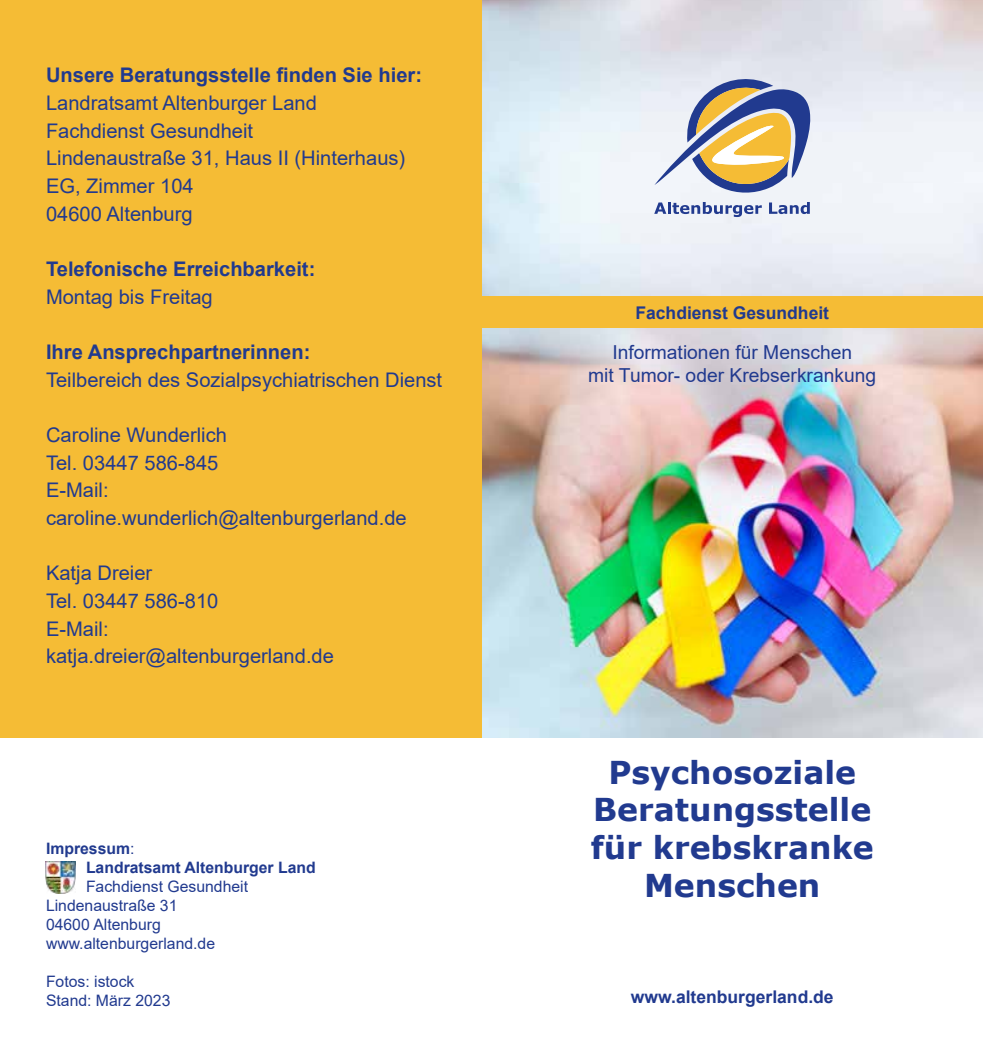
<style>
.page{position:relative;width:983px;height:1042px;background:#fff}
.page>*{position:absolute;margin:0;border:0;box-sizing:border-box;transform-origin:0 0}
.t1{font:700 31.5px/37.8px "Verdana";color:#213a8f;text-align:center}
.t2{font:20.12px/27.7px "Arial";color:#213a8f}
.t3{font:700 20.12px "Arial";color:#213a8f}
.t4{font:19.25px/23.1px "Arial";color:#213a8f;text-align:center}
.t5{font:700 17.5px "Arial";color:#213a8f}
.t6{font:15.75px/18.9px "Arial";color:#213a8f}
.t7{font:700 15.75px/18.9px "Arial";color:#213a8f}
.s1{font-weight:400}
</style>
<div class="page">
<img style="left:481px;top:0;width:501px;height:183px">
<img style="left:481px;top:183px;width:501px;height:554px">
<div style="left:0;top:0;width:481px;height:737px;background:#f5bc35"></div>
<svg style="left:654px;top:76px;width:158px;height:118px"></svg>
<svg style="left:654px;top:202px;width:107px;height:15px"></svg>
<svg style="left:768px;top:202px;width:41px;height:12px"></svg>
<div style="left:475px;top:296px;width:507px;height:32px;background:#f5bc35"></div>
<img style="left:46px;top:862px;width:30px;height:31px">
<p class="t3" style="left:46px;top:61px;width:377px">Unsere Beratungsstelle finden Sie hier:</p>
<p class="t2" style="left:46px;top:89px;width:361px">Landratsamt Altenburger Land<br>Fachdienst Gesundheit<br>Lindenaustraße 31, Haus II (Hinterhaus)<br>EG, Zimmer 104<br>04600 Altenburg</p>
<p class="t3" style="left:46px;top:255px;width:271px">Telefonische Erreichbarkeit:</p>
<p class="t2" style="left:46px;top:283px;width:168px">Montag bis Freitag</p>
<p class="t3" style="left:46px;top:338px;width:266px">Ihre Ansprechpartnerinnen:</p>
<p class="t2" style="left:46px;top:366px;width:397px">Teilbereich des Sozialpsychiatrischen Dienst</p>
<p class="t2" style="left:46px;top:421px;width:362px">Caroline Wunderlich<br>Tel. 03447 586-845<br>E-Mail: caroline.wunderlich@altenburgerland.de</p>
<p class="t2" style="left:46px;top:559px;width:289px">Katja Dreier<br>Tel. 03447 586-810<br>E-Mail: katja.dreier@altenburgerland.de</p>
<p class="t7" style="left:86px;top:839px;width:231px;text-indent:-40px">Impressum<span class="s1">:<br></span>Landratsamt Altenburger Land</p>
<p class="t6" style="left:46px;top:877px;width:203px;text-indent:40px">Fachdienst Gesundheit<br>Lindenaustraße 31<br>04600 Altenburg www.altenburgerland.de</p>
<p class="t6" style="left:46px;top:971px;width:126px">Fotos: istock<br>Stand: März 2023</p>
<p class="t5" style="left:635px;top:300px;width:195px">Fachdienst Gesundheit</p>
<p class="t4" style="left:588px;top:340px;width:289px">Informationen für Menschen<br>mit Tumor- oder Krebserkrankung</p>
<h1 class="t1" style="left:590px;top:752px;width:284px">Psychosoziale<br>Beratungsstelle für krebskranke<br>Menschen</h1>
<p class="t5" style="left:630px;top:984px;width:204px">www.altenburgerland.de</p>
</div>
